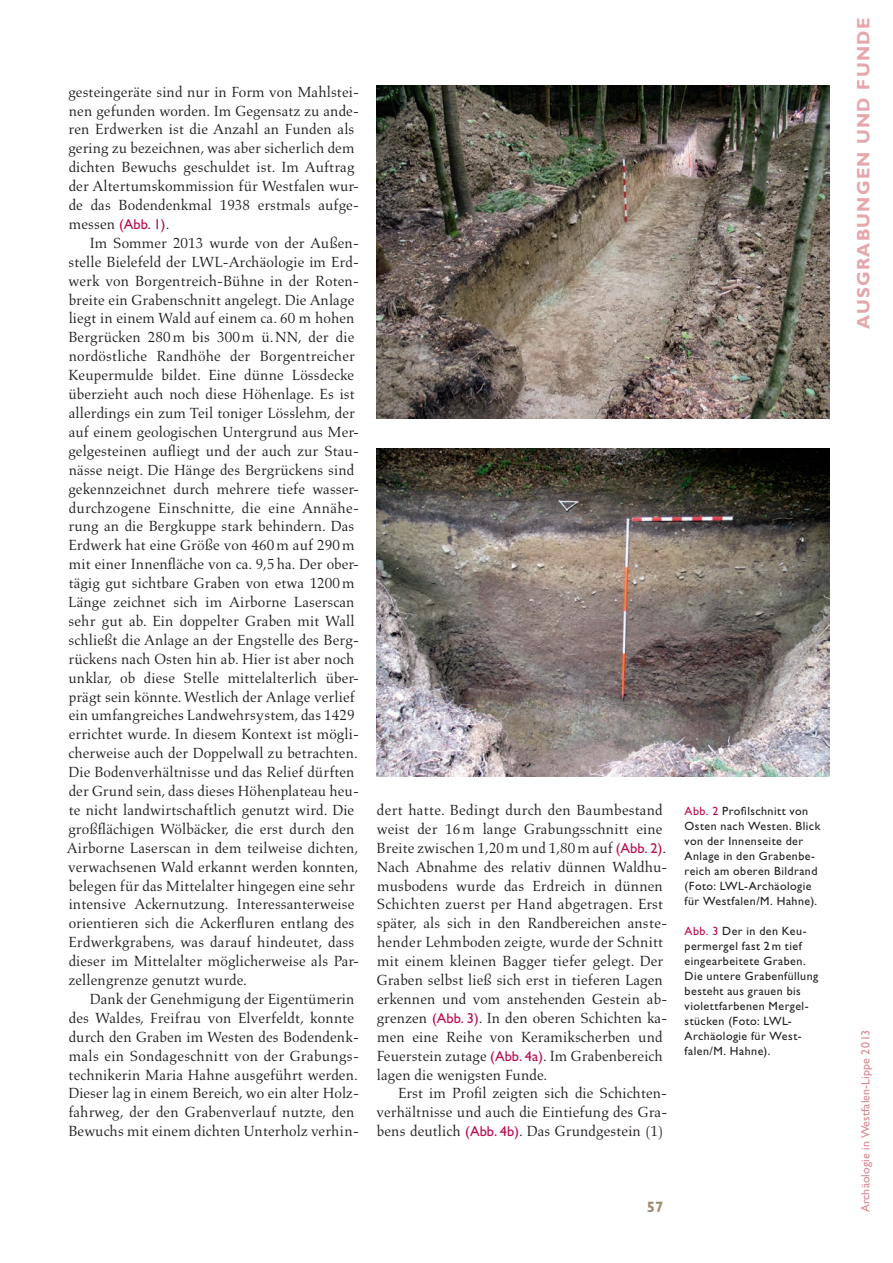
<style>
.page{position:relative;width:893px;height:1263px;background:#fff}
.page>*{position:absolute;margin:0;border:0;box-sizing:border-box;transform-origin:0 0}
.t1{font:18px "Gill Sans Std Bold 4";letter-spacing:.07em;color:#e3a7ac}
.t2{font:15px/18.9px "Aldus LT Std";letter-spacing:.005em;color:#231f20}
.t3{font:700 15px "Gill Sans Std";color:#9c8c6f}
.t4{font:12px/15px "Gill Sans Std";letter-spacing:.04em;color:#231f20}
.t5{font:12px "Gill Sans Std 4";letter-spacing:.01em;color:#d88a93}
.s1{font-family:"Gill Sans Std";font-size:14.4px;color:#ba0e51}
.s2{color:#ba0e51}
</style>
<div class="page">
<img style="left:376px;top:85px;width:453px;height:333px">
<img style="left:376px;top:449px;width:453px;height:328px">
<p class="t2" style="left:68px;top:82px;width:292px">gesteingeräte sind nur in Form von Mahlstei&shy;nen gefunden worden. Im Gegensatz zu ande&shy;ren Erdwerken ist die Anzahl an Funden als gering zu bezeichnen, was aber sicherlich dem dichten Bewuchs geschuldet ist. Im Auftrag der Altertumskommission für Westfalen wur&shy;de das Bodendenkmal 1938 erstmals aufge&shy;messen <span class="s1">(Abb. 1)</span>.</p>
<p class="t2" style="left:67px;top:234px;width:294px;text-indent:23px">Im Sommer 2013 wurde von der Außen&shy;stelle Bielefeld der LWL-Archäologie im Erd&shy;werk von Borgentreich-Bühne in der Roten&shy;breite ein Grabenschnitt angelegt. Die Anlage liegt in einem Wald auf einem ca. 60 m hohen Bergrücken 280m bis 300m ü.NN, der die nordöstliche Randhöhe der Borgentreicher Keupermulde bildet. Eine dünne Lössdecke überzieht auch noch diese Höhenlage. Es ist allerdings ein zum Teil toniger Lösslehm, der auf einem geologischen Untergrund aus Mer&shy;gelgesteinen aufliegt und der auch zur Stau&shy;nässe neigt. Die Hänge des Bergrückens sind gekennzeichnet durch mehrere tiefe wasser&shy;durchzogene Einschnitte, die eine Annähe&shy;rung an die Bergkuppe stark behindern. Das Erdwerk hat eine Größe von 460m auf 290m mit einer Innenfläche von ca. 9,5ha. Der ober&shy;tägig gut sichtbare Graben von etwa 1200m Länge zeichnet sich im Airborne Laserscan sehr gut ab. Ein doppelter Graben mit Wall schließt die Anlage an der Engstelle des Berg&shy;rückens nach Osten hin ab. Hier ist aber noch unklar, ob diese Stelle mittelalterlich über&shy;prägt sein könnte. Westlich der Anlage verlief ein umfangreiches Landwehrsystem, das 1429 errichtet wurde. In diesem Kontext ist mögli&shy;cherweise auch der Doppelwall zu betrachten.<br>Die Bodenverhältnisse und das Relief dürften der Grund sein, dass dieses Höhenplateau heu&shy;te nicht landwirtschaftlich genutzt wird. Die großflächigen Wölbäcker, die erst durch den Airborne Laserscan in dem teilweise dichten, verwachsenen Wald erkannt werden konnten, belegen für das Mittelalter hingegen eine sehr intensive Ackernutzung. Interessanterweise orientieren sich die Ackerfluren entlang des Erdwerkgrabens, was darauf hindeutet, dass dieser im Mittelalter möglicherweise als Par&shy;zellengrenze genutzt wurde.</p>
<p class="t2" style="left:68px;top:990px;width:292px;text-indent:22px">Dank der Genehmigung der Eigentümerin des Waldes, Freifrau von Elverfeldt, konnte durch den Graben im Westen des Bodendenk&shy;mals ein Sondageschnitt von der Grabungs&shy;technikerin Maria Hahne ausgeführt werden.<br>Dieser lag in einem Bereich, wo ein alter Holz&shy;fahrweg, der den Grabenverlauf nutzte, den Bewuchs mit einem dichten Unterholz verhin-</p>
<p class="t2" style="left:377px;top:801px;width:292px">dert hatte. Bedingt durch den Baumbestand weist der 16m lange Grabungsschnitt eine Breite zwischen 1,20m und 1,80m auf <span class="s1">(Abb. 2)</span>.<br>Nach Abnahme des relativ dünnen Waldhu&shy;musbodens wurde das Erdreich in dünnen Schichten zuerst per Hand abgetragen. Erst später, als sich in den Randbereichen anste&shy;hender Lehmboden zeigte, wurde der Schnitt mit einem kleinen Bagger tiefer gelegt. Der Graben selbst ließ sich erst in tieferen Lagen erkennen und vom anstehenden Gestein ab&shy;grenzen <span class="s1">(Abb. 3)</span>. In den oberen Schichten ka&shy;men eine Reihe von Keramikscherben und Feuerstein zutage <span class="s1">(Abb. 4a)</span>. Im Grabenbereich lagen die wenigsten Funde.</p>
<p class="t2" style="left:377px;top:1084px;width:292px;text-align:justify;text-indent:21px">Erst im Profil zeigten sich die Schichten&shy;verhältnisse und auch die Eintiefung des Gra&shy;bens deutlich <span class="s1">(Abb. 4b)</span>. Das Grundgestein (1)</p>
<p class="t4" style="left:685px;top:803px;width:137px"><span class="s2">Abb. 2</span> Profilschnitt von<br>Osten nach Westen. Blick von der Innenseite der<br>Anlage in den Grabenbe&shy;reich am oberen Bildrand (Foto: LWL-Archäologie für Westfalen/M. Hahne).</p>
<p class="t4" style="left:685px;top:923px;width:135px"><span class="s2">Abb. 3</span> Der in den Keu&shy;permergel fast 2 m tief eingearbeitete Graben.<br>Die untere Grabenfüllung besteht aus grauen bis violettfarbenen Mergel&shy;stücken (Foto: LWL-<br>Archäologie für West&shy;falen/M. Hahne).</p>
<p class="t3" style="left:647px;top:1198px;width:18px">57</p>
<p class="t1" style="left:853px;top:329px;width:312px;rotate:-90deg">AUSGRABUNGEN UND FUNDE</p>
<p class="t5" style="left:859px;top:1212px;width:184px;rotate:-90deg">Archäologie in Westfalen-Lippe 2013</p>
</div>
